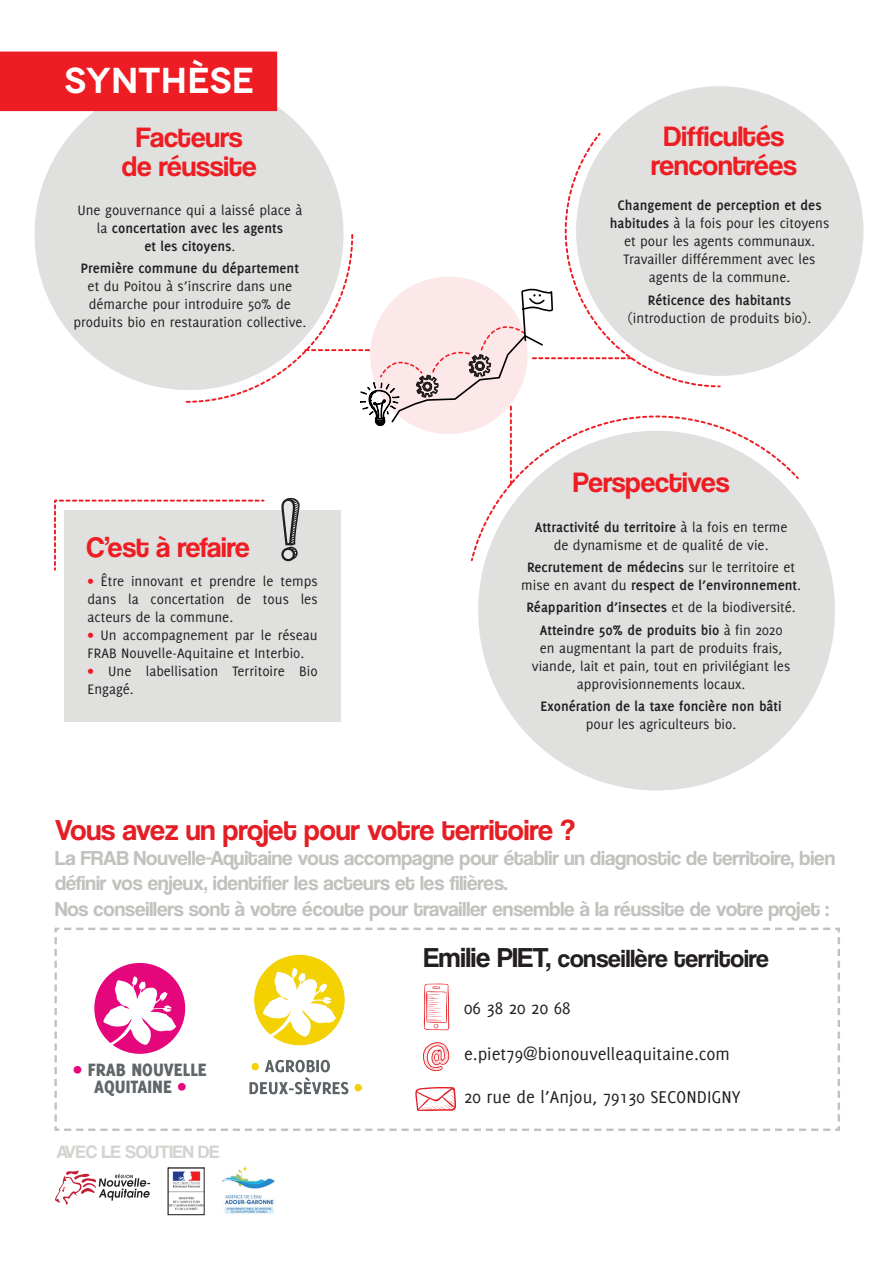
<style>
.page{position:relative;width:893px;height:1263px;background:#fff}
.page>*{position:absolute;margin:0;border:0;box-sizing:border-box;transform-origin:0 0}
.t1{font:104.4px "Aparajita";color:#e6e7e6}
.t2{font:600 36px "Novecentowide";color:#fff}
.t3{font:30px "Coolvetica Rg";color:#e41e25}
.t4{font:29.25px/29.2px "Coolvetica Rg";color:#ee1d23;text-align:center}
.t5{font:25.5px "Coolvetica Rg";color:#231f20}
.t6{font:21px/25.2px "Coolvetica Rg";color:#c2c1be}
.t7{font:800 19.65px/17.7px "Delicious";color:#606669;text-align:center}
.t8{font:18.6px "Delicious";color:#231f20}
.t9{font:18.6px "Coolvetica Rg";color:#d3d3d0}
.t10{font:15px/18px "Delicious";color:#231f20;text-align:center}
.t11{font:700 15px/18px "Delicious";color:#231f20;text-align:center}
.s1{font-weight:400}
.s2{color:#ee1d23}
.s3{font-weight:700}
.s4{color:#e6067c}
.s5{font-size:28.5px}
</style>
<div class="page">
<div style="left:478px;top:431px;width:357px;height:359px;background:#e0e1df;border-radius:50%"></div>
<div style="left:35px;top:79px;width:309px;height:311px;background:#e0e1df;border-radius:50%"></div>
<div style="left:576px;top:86px;width:287px;height:290px;background:#e0e1df;border-radius:50%"></div>
<div style="left:0;top:52px;width:277px;height:59px;background:#ee1d23"></div>
<div style="left:64px;top:510px;width:277px;height:212px;background:#e0e1df"></div>
<svg style="left:53px;top:131px;width:748px;height:441px"></svg>
<svg style="left:54px;top:927px;width:786px;height:204px"></svg>
<svg style="left:415px;top:1087px;width:42px;height:24px"></svg>
<svg style="left:424px;top:983px;width:25px;height:47px"></svg>
<svg style="left:422px;top:1041px;width:28px;height:31px"></svg>
<svg style="left:94px;top:963px;width:91px;height:91px"></svg>
<img style="left:191px;top:936px;width:217px;height:172px">
<img style="left:170px;top:1171px;width:32px;height:39px">
<svg style="left:55px;top:1170px;width:95px;height:35px"></svg>
<img style="left:221px;top:1167px;width:54px;height:47px">
<h2 class="t2" style="left:65px;top:58px;width:192px">SYNTHÈSE</h2>
<h3 class="t4" style="left:122px;top:122px;width:136px">Facteurs de réussite</h3>
<h3 class="t4" style="left:651px;top:122px;width:147px">Difficultés rencontrées</h3>
<p class="t11" style="left:77px;top:201px;width:226px"><span class="s1">U ne gouvernance qui a laissé place à la</span> concertation avec les agents<br>et les citoyens<span class="s1">.</span></p>
<p class="t11" style="left:81px;top:259px;width:220px">Première commune du département</p>
<p class="t10" style="left:73px;top:277px;width:235px">et du Poitou à s’inscrire dans une démarche pour introduire 50% de produits bio en restauration collective.</p>
<h1 class="t1" style="left:274px;top:479px;width:29px">!</h1>
<p class="t10" style="left:88px;top:572px;width:232px;text-align:justify"><span class="s2">•</span> Être innovant et prendre le temps dans la concertation de tous les acteurs de la commune.</p>
<p class="t10" style="left:88px;top:626px;width:232px;text-align:left"><span class="s2">•</span> U n accompagnement par le réseau<br>FRAB</p>
<h3 class="t4" style="left:87px;top:533px;width:165px">C’est à refaire</h3>
<p class="t10" style="left:121px;top:644px;width:185px">Nouvelle-Aquitaine et I nterbio.</p>
<p class="t10" style="left:88px;top:662px;width:232px;text-align:left"><span class="s2">•</span> U ne labellisation Territoire Bio<br>Engagé.</p>
<p class="t10" style="left:610px;top:196px;width:221px"><span class="s3">Changement de perception et des habitudes</span> à la fois pour les citoyens et pour les agents communaux.<br>Travailler différemment avec les agents de la commune.</p>
<p class="t11" style="left:648px;top:291px;width:145px">Réticence des habitants</p>
<p class="t10" style="left:628px;top:309px;width:185px">(introduction de produits bio).</p>
<h3 class="t4" style="left:573px;top:467px;width:158px">Perspectives</h3>
<p class="t10" style="left:535px;top:518px;width:254px"><span class="s3">Attractivité du territoire</span> à la fois en terme de dynamisme et de qualité de vie.</p>
<p class="t11" style="left:521px;top:558px;width:281px">Recrutement de médecins <span class="s1">sur le territoire et mise en avant du</span> respect de l’environnement<span class="s1">.</span></p>
<p class="t11" style="left:526px;top:596px;width:271px;line-height:22.2px">Réapparition d’insectes <span class="s1">et de la biodiversité.<br></span>Atteindre 50% de produits bio <span class="s1">à fin 2020</span></p>
<p class="t10" style="left:532px;top:638px;width:260px">en augmentant la part de produits frais, viande, lait et pain, tout en privilégiant les approvisionnements locaux.</p>
<p class="t11" style="left:540px;top:697px;width:243px">Exonération de la taxe foncière non bâti</p>
<p class="t10" style="left:586px;top:715px;width:152px">pour les agriculteurs bio.</p>
<h3 class="t3" style="left:55px;top:812px;width:521px">Vous avez un projet pour votre territoire ?</h3>
<p class="t6" style="left:55px;top:845px;width:782px">La FRAB Nouvelle-Aquitaine vous accompagne pour établir un diagnostic de territoire, bien définir vos enjeux, identifier les acteurs et les filières.<br>Nos conseillers sont à votre écoute pour travailler ensemble à la réussite de votre projet :</p>
<h3 class="t7" style="left:74px;top:1060px;width:135px"><span class="s4">•</span> FRAB NOUVELLE<br>AQUITAINE <span class="s4">•</span></h3>
<p class="t9" style="left:56px;top:1140px;width:164px">AVEC LE SOUTIEN DE</p>
<h3 class="t5" style="left:424px;top:944px;width:347px"><span class="s5">Emilie PIET,</span> conseillère territoire</h3>
<p class="t8" style="left:464px;top:998px;width:108px">06 38 20 20 68</p>
<p class="t8" style="left:464px;top:1043px;width:267px">e.piet79@bionouvelleaquitaine.com</p>
<p class="t8" style="left:464px;top:1086px;width:197px">20 rue de l’Anjou, 79130 SECONDIGNY</p>
</div>
